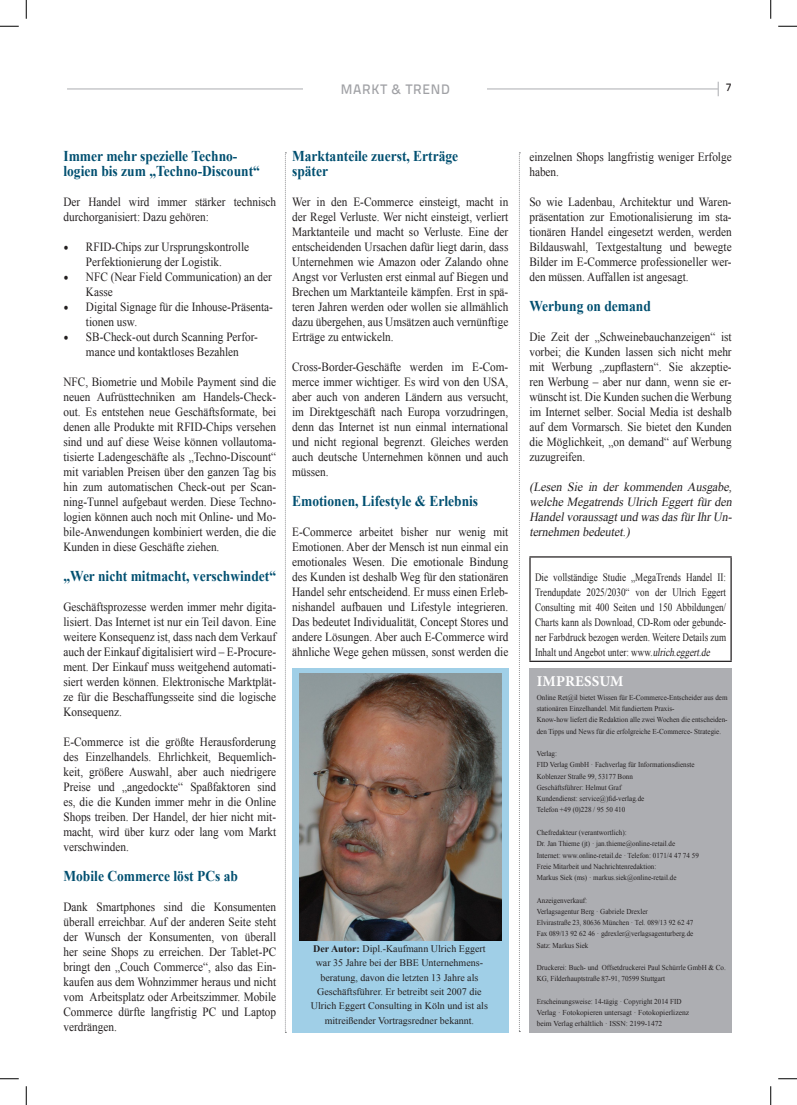
<style>
.page{position:relative;width:797px;height:1105px;background:#fff}
.page>*{position:absolute;margin:0;border:0;box-sizing:border-box;transform-origin:0 0}
.t1{font:700 15px/15px "Times New Roman";color:#004f70;scale:.9 1}
.t2{font:700 15px "Minion Pro";letter-spacing:.01em;color:#fff}
.t3{font:13.75px "Titillium Text 14 L 600 wt";letter-spacing:.05em;color:#a0a1a5}
.t4{font:12.5px/15px "Times New Roman";color:#231f20;text-align:justify;scale:.9 1}
.t5{font:italic 12.5px/15px "Times New Roman";color:#231f20;text-align:justify;scale:.95 1}
.t6{font:11.25px/15px "Times New Roman";color:#231f20;text-align:justify;scale:.81 1}
.t7{font:11.25px "Titillium Text 14 L 600 wt";color:#231f20}
.t8{font:10px/14.4px "Times New Roman";color:#231f20;text-align:center}
.t9{font:7.5px/11.2px "Times New Roman";color:#231f20;scale:.94 1}
.t10{font:7.5px "Times New Roman";color:#231f20}
.s1{font-family:"Minion Pro";font-size:15px}
.s2{font-weight:700}
.s3{font-style:italic}
</style>
<div class="page">
<svg style="left:717px;top:82px;width:2px;height:14px"></svg>
<hr style="left:67px;top:88px;width:651px;height:2px;background:#bcbdc0">
<div style="left:304px;top:73px;width:183px;height:31px;background:#fff"></div>
<svg style="left:285px;top:153px;width:1px;height:880px"></svg>
<div style="left:529px;top:669px;width:202px;height:364px;background:#adaeb2"></div>
<svg style="left:519px;top:153px;width:1px;height:879px"></svg>
<div style="left:292px;top:669px;width:216px;height:364px;background:#a0cfe7"></div>
<img style="left:299px;top:674px;width:203px;height:266px">
<hr style="left:529px;top:556px;width:202px;height:2px;background:#231f20">
<hr style="left:529px;top:558px;width:1px;height:103px;background:#231f20">
<hr style="left:730px;top:558px;width:1px;height:103px;background:#231f20">
<hr style="left:529px;top:661px;width:202px;height:1px;background:#231f20">
<svg style="left:0;top:25px;width:19px;height:2px"></svg>
<svg style="left:778px;top:25px;width:19px;height:2px"></svg>
<svg style="left:0;top:1078px;width:19px;height:1px"></svg>
<svg style="left:778px;top:1078px;width:19px;height:1px"></svg>
<svg style="left:25px;top:0;width:2px;height:19px"></svg>
<svg style="left:25px;top:1086px;width:2px;height:19px"></svg>
<svg style="left:770px;top:0;width:1px;height:19px"></svg>
<svg style="left:770px;top:1086px;width:1px;height:19px"></svg>
<p class="t3" style="left:341px;top:81px;width:111px">MARKT &amp; TREND</p>
<p class="t7" style="left:725px;top:81px;width:7px">7</p>
<p class="t1" style="left:63px;top:148px;width:220px">Immer mehr spezielle Techno&shy;logien bis zum „Techno-Discount“</p>
<p class="t4" style="left:63px;top:194px;width:238px">Der Handel wird immer stärker technisch durchorganisiert: Dazu gehören:</p>
<p class="t4" style="left:63px;top:239px;width:208px;text-align:center"><span class="s1">•</span> RFID-Chips zur Ursprungskontrolle<br>Perfektionierung der Logistik.</p>
<p class="t4" style="left:86px;top:269px;width:208px;text-indent:-22px"><span class="s1">•</span> NFC (Near Field Communication) an der<br>Kasse</p>
<p class="t4" style="left:86px;top:299px;width:209px;text-indent:-22px"><span class="s1">•</span> Digital Signage für die Inhouse-Präsenta&shy;tionen usw.</p>
<p class="t4" style="left:63px;top:329px;width:218px;text-align:center"><span class="s1">•</span> SB-Check-out durch Scanning Perfor&shy;mance und kontaktloses Bezahlen</p>
<p class="t4" style="left:63px;top:374px;width:238px">NFC, Biometrie und Mobile Payment sind die neuen Aufrüsttechniken am Handels-Check&shy;out. Es entstehen neue Geschäftsformate, bei denen alle Produkte mit RFID-Chips versehen sind und auf diese Weise können vollautoma&shy;tisierte Ladengeschäfte als „Techno-Discount“ mit variablen Preisen über den ganzen Tag bis hin zum automatischen Check-out per Scan&shy;ning-Tunnel aufgebaut werden. Diese Techno&shy;logien können auch noch mit Online- und Mo&shy;bile-Anwendungen kombiniert werden, die die Kunden in diese Geschäfte ziehen.</p>
<p class="t1" style="left:63px;top:568px;width:238px">„Wer nicht mitmacht, verschwindet“</p>
<p class="t4" style="left:63px;top:599px;width:238px">Geschäftsprozesse werden immer mehr digita&shy;lisiert. Das Internet ist nur ein Teil davon. Eine weitere Konsequenz ist, dass nach dem Verkauf auch der Einkauf digitalisiert wird – E-Procure&shy;ment. Der Einkauf muss weitgehend automati&shy;siert werden können. Elektronische Marktplät&shy;ze für die Beschaffungsseite sind die logische Konsequenz.</p>
<p class="t4" style="left:63px;top:734px;width:238px">E-Commerce ist die größte Herausforderung des Einzelhandels. Ehrlichkeit, Bequemlich&shy;keit, größere Auswahl, aber auch niedrigere Preise und „angedockte“ Spaßfaktoren sind es, die die Kunden immer mehr in die Online Shops treiben. Der Handel, der hier nicht mit&shy;macht, wird über kurz oder lang vom Markt verschwinden.</p>
<p class="t1" style="left:63px;top:868px;width:195px">Mobile Commerce löst PCs ab</p>
<p class="t4" style="left:63px;top:899px;width:238px">Dank Smartphones sind die Konsumenten überall erreichbar. Auf der anderen Seite steht der Wunsch der Konsumenten, von überall her seine Shops zu erreichen. Der Tablet-PC bringt den „Couch Commerce“, also das Ein&shy;kaufen aus dem Wohnzimmer heraus und nicht vom Arbeitsplatz oder Arbeitszimmer. Mobile Commerce dürfte langfristig PC und Laptop verdrängen.</p>
<p class="t1" style="left:292px;top:148px;width:186px">Marktanteile zuerst, Erträge später</p>
<p class="t4" style="left:292px;top:194px;width:242px">Wer in den E-Commerce einsteigt, macht in der Regel Verluste. Wer nicht einsteigt, verliert Marktanteile und macht so Verluste. Eine der entscheidenden Ursachen dafür liegt darin, dass Unternehmen wie Amazon oder Zalando ohne Angst vor Verlusten erst einmal auf Biegen und Brechen um Marktanteile kämpfen. Erst in spä&shy;teren Jahren werden oder wollen sie allmählich dazu übergehen, aus Umsätzen auch vernünftige Erträge zu entwickeln.</p>
<p class="t4" style="left:292px;top:359px;width:242px">Cross-Border-Geschäfte werden im E-Com&shy;merce immer wichtiger. Es wird von den USA, aber auch von anderen Ländern aus versucht, im Direktgeschäft nach Europa vorzudringen, denn das Internet ist nun einmal international und nicht regional begrenzt. Gleiches werden auch deutsche Unternehmen können und auch müssen.</p>
<p class="t1" style="left:292px;top:493px;width:208px">Emotionen, Lifestyle &amp; Erlebnis</p>
<p class="t4" style="left:292px;top:524px;width:242px">E-Commerce arbeitet bisher nur wenig mit Emotionen. Aber der Mensch ist nun einmal ein emotionales Wesen. Die emotionale Bindung des Kunden ist deshalb Weg für den stationären Handel sehr entscheidend. Er muss einen Erleb&shy;nishandel aufbauen und Lifestyle integrieren.<br>Das bedeutet Individualität, Concept Stores und andere Lösungen. Aber auch E-Commerce wird ähnliche Wege gehen müssen, sonst werden die</p>
<p class="t8" style="left:311px;top:941px;width:178px"><span class="s2">Der Autor:</span> Dipl.-Kaufmann Ulrich Eggert war 35 Jahre bei der BBE Unternehmens&shy;beratung, davon die letzten 13 Jahre als Geschäftsführer. Er betreibt seit 2007 die Ulrich Eggert Consulting in Köln und ist als mitreißender Vortragsredner bekannt.</p>
<p class="t4" style="left:529px;top:149px;width:226px">einzelnen Shops langfristig weniger Erfolge haben.</p>
<p class="t4" style="left:529px;top:194px;width:226px">So wie Ladenbau, Architektur und Waren&shy;präsentation zur Emotionalisierung im sta&shy;tionären Handel eingesetzt werden, werden Bildauswahl, Textgestaltung und bewegte Bilder im E-Commerce professioneller wer&shy;den müssen. Auffallen ist angesagt.</p>
<p class="t1" style="left:529px;top:298px;width:137px">Werbung on demand</p>
<p class="t4" style="left:529px;top:329px;width:226px">Die Zeit der „Schweinebauchanzeigen“ ist vorbei; die Kunden lassen sich nicht mehr mit Werbung „zupflastern“. Sie akzeptie&shy;ren Werbung – aber nur dann, wenn sie er&shy;wünscht ist. Die Kunden suchen die Werbung im Internet selber. Social Media ist deshalb auf dem Vormarsch. Sie bietet den Kunden die Möglichkeit, „on demand“ auf Werbung zuzugreifen.</p>
<p class="t5" style="left:529px;top:479px;width:217px">(Lesen Sie in der kommenden Ausgabe, welche Megatrends Ulrich Eggert für den Handelvoraussagtund wasdasfürIhrUn&shy;ternehmen bedeutet.)</p>
<p class="t6" style="left:535px;top:570px;width:237px">Die vollständige Studie „MegaTrends Handel II:<br>Trendupdate 2025/2030“ von der Ulrich Eggert Consulting mit 400 Seiten und 150 Abbildungen/ Charts kann als Download, CD-Rom oder gebunde&shy;ner Farbdruck bezogen werden. Weitere Details zum Inhalt und Angebot unter: www.<span class="s3">ulrich.eggert.de</span></p>
<p class="t2" style="left:537px;top:670px;width:88px">IMPRESSUM</p>
<p class="t9" style="left:536px;top:692px;width:204px">Online Ret@il bietet Wissen für E-Commerce-Entscheider aus dem stationären Einzelhandel. Mit fundiertem Praxis-</p>
<p class="t9" style="left:536px;top:714px;width:204px">Know-how liefert die Redaktion alle zwei Wochen die entscheiden&shy;den Tipps und News für die erfolgreiche E-Commerce- Strategie.</p>
<p class="t9" style="left:536px;top:748px;width:23px">Verlag:</p>
<p class="t9" style="left:536px;top:759px;width:169px">FID Verlag GmbH · Fachverlag für Informationsdienste</p>
<p class="t9" style="left:536px;top:770px;width:104px">Koblenzer Straße 99, 53177 Bonn<br>Geschäftsführer: Helmut Graf</p>
<p class="t9" style="left:536px;top:793px;width:116px">Kundendienst: service@)fid-verlag.de</p>
<p class="t9" style="left:536px;top:804px;width:96px">Telefon +49 (0)228 / 95 50 410</p>
<p class="t9" style="left:536px;top:827px;width:97px">Chefredakteur (verantwortlich):</p>
<p class="t9" style="left:536px;top:838px;width:149px">Dr. Jan Thieme (jt) · jan.thieme@online-retail.de</p>
<p class="t9" style="left:536px;top:849px;width:174px">Internet: www.online-retail.de · Telefon: 0171/4 47 74 59</p>
<p class="t9" style="left:536px;top:860px;width:129px">Freie Mitarbeit und Nachrichtenredaktion:</p>
<p class="t9" style="left:536px;top:872px;width:150px">Markus Siek (ms) · markus.siek@online-retail.de</p>
<p class="t9" style="left:536px;top:894px;width:55px">Anzeigenverkauf:</p>
<p class="t9" style="left:536px;top:905px;width:120px">Verlagsagentur Berg · Gabriele Drexler</p>
<p class="t9" style="left:536px;top:917px;width:168px">Elvirastraße 23, 80636 München · Tel. 089/13 92 62 47</p>
<p class="t9" style="left:536px;top:928px;width:168px">Fax 089/13 92 62 46 · gdrexler@verlagsagenturberg.de</p>
<p class="t9" style="left:536px;top:939px;width:56px">Satz: Markus Siek</p>
<p class="t9" style="left:536px;top:962px;width:203px">Druckerei: Buch- und Offsetdruckerei Paul Schürrle GmbH &amp; Co.<br>KG, Filderhauptstraße 87-91, 70599 Stuttgart</p>
<p class="t9" style="left:536px;top:995px;width:155px">Erscheinungsweise: 14-tägig · Copyright 2014 FID</p>
<p class="t10" style="left:536px;top:1007px;width:154px">Verlag · Fotokopieren untersagt · Fotokopierlizenz</p>
<p class="t10" style="left:536px;top:1019px;width:127px">beim Verlag erhältlich · ISSN: 2199-1472</p>
</div>
